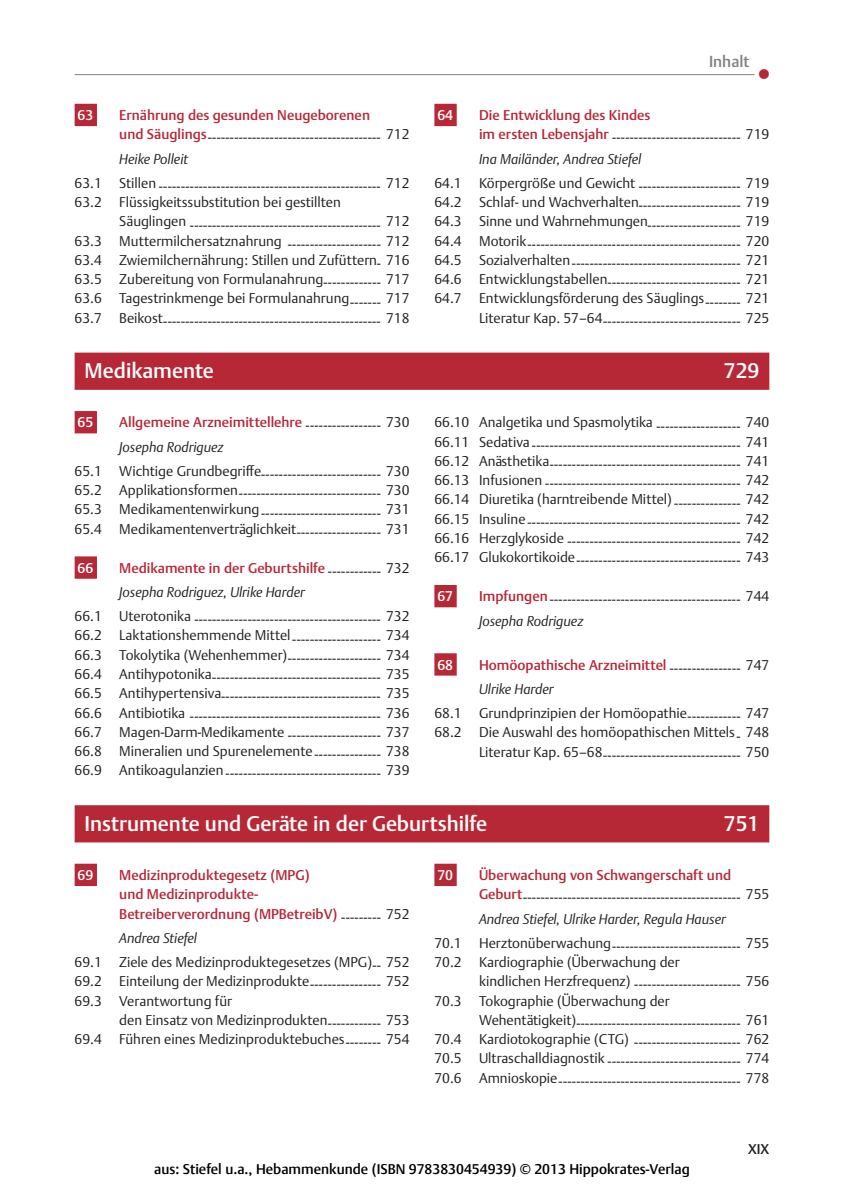
<style>
.page{position:relative;width:844px;height:1191px;background:#fff}
.page>*{position:absolute;margin:0;border:0;box-sizing:border-box;transform-origin:0 0}
.t1{font:500 21px "Thieme Argo 2008";color:#fff}
.t2{font:17.5px "Thieme Gulliver 2008";color:#b72837}
.t3{font:500 15.75px "Thieme Argo 2008";color:#808285}
.t4{font:300 14px/19.2px "Thieme Argo 2008";color:#231f20}
.t5{font:500 14px/21.7px "Thieme Argo 2008";color:#b72837}
.t6{font:italic 300 14px/24.2px "Thieme Argo 2008";color:#231f20}
.t7{font:500 14px "Thieme Argo 2008";color:#000}
.t8{font:500 14px "Thieme Argo 2008";color:#fff}
.t9{font:500 14px "Thieme Argo 2008";color:#231f20}
.s1{font-weight:300;color:#231f20}
.s2{font-weight:300;font-style:italic;color:#231f20}
.s3{font-weight:500;font-style:normal;color:#b72837}
.s4{font-style:normal}
.s5{font-style:italic}
.s6{font-weight:500;color:#b72837}
</style>
<div class="page">
<hr style="left:75px;top:74px;width:679px;height:1px;background:#808285">
<div style="left:75px;top:104px;width:22px;height:22px;background:#b72837"></div>
<div style="left:434px;top:104px;width:23px;height:22px;background:#b72837"></div>
<div style="left:75px;top:352px;width:694px;height:38px;background:#b72837"></div>
<div style="left:75px;top:411px;width:22px;height:22px;background:#b72837"></div>
<div style="left:75px;top:556px;width:22px;height:22px;background:#b72837"></div>
<div style="left:434px;top:585px;width:23px;height:22px;background:#b72837"></div>
<div style="left:434px;top:653px;width:23px;height:22px;background:#b72837"></div>
<div style="left:75px;top:805px;width:694px;height:37px;background:#b72837"></div>
<div style="left:75px;top:863px;width:22px;height:23px;background:#b72837"></div>
<div style="left:434px;top:863px;width:23px;height:23px;background:#b72837"></div>
<p class="t8" style="left:78px;top:107px;width:17px">63</p>
<p class="t5" style="left:119px;top:104px;width:292px">Ernährung des gesunden Neugeborenen<br>und Säuglings<span class="s1">--------------------------------------- </span><sup>712<br></sup><span class="s2">Heike Polleit</span></p>
<p class="t4" style="left:75px;top:178px;width:336px;line-height:16.1px">63.1 Stillen -------------------------------------------------- 712<br>63.2 Flüssigkeitssubstitution bei gestillten</p>
<p class="t4" style="left:75px;top:217px;width:336px;line-height:16.1px;text-align:right">Säuglingen ------------------------------------------- 712<br>63.3 Muttermilchersatznahrung --------------------- 712</p>
<p class="t4" style="left:75px;top:250px;width:336px;text-align:justify">63.4 Zwiemilchernährung: Stillen und Zufüttern- 716<br>63.5 Zubereitung von Formulanahrung------------- 717<br>63.6 Tagestrinkmenge bei Formulanahrung------- 717</p>
<p class="t4" style="left:75px;top:311px;width:336px">63.7 Beikost------------------------------------------------- 718</p>
<p class="t3" style="left:709px;top:52px;width:42px">Inhalt</p>
<p class="t2" style="left:757px;top:62px;width:16px">●</p>
<p class="t8" style="left:437px;top:107px;width:17px">64</p>
<p class="t5" style="left:479px;top:104px;width:292px">Die Entwicklung des Kindes<br>im ersten Lebensjahr <span class="s1">----------------------------- </span><sup>719<br></sup><span class="s2">Ina Mailänder, Andrea Stiefel</span></p>
<p class="t4" style="left:434px;top:173px;width:336px;text-align:justify">64.1 Körpergröße und Gewicht ----------------------- 719<br>64.2 Schlaf- und Wachverhalten----------------------- 719<br>64.3 Sinne und Wahrnehmungen--------------------- 719</p>
<p class="t4" style="left:434px;top:234px;width:336px;text-align:justify">64.4 Motorik------------------------------------------------ 720<br>64.5 Sozialverhalten-------------------------------------- 721<br>64.6 Entwicklungstabellen------------------------------ 721</p>
<p class="t4" style="left:434px;top:287px;width:336px;line-height:22.4px;text-align:right">64.7 Entwicklungsförderung des Säuglings -------- 721<br>Literatur Kap. 57–64------------------------------- 725</p>
<h1 class="t1" style="left:85px;top:359px;width:131px">Medikamente</h1>
<h1 class="t1" style="left:724px;top:359px;width:37px">729</h1>
<p class="t8" style="left:78px;top:414px;width:17px">65</p>
<p class="t5" style="left:119px;top:410px;width:292px;line-height:24.2px">Allgemeine Arzneimittellehre <span class="s1">----------------- 730<br></span><span class="s2">Josepha Rodriguez</span></p>
<p class="t4" style="left:75px;top:460px;width:336px;line-height:22.4px">65.1 Wichtige Grundbegriffe--------------------------- 730<br>65.2 Applikationsformen-------------------------------- 730</p>
<p class="t4" style="left:75px;top:504px;width:336px;line-height:16.1px">65.3 Medikamentenwirkung--------------------------- 731<br>65.4 Medikamentenverträglichkeit------------------- 731</p>
<p class="t8" style="left:78px;top:560px;width:17px">66</p>
<p class="t6" style="left:119px;top:556px;width:292px"><span class="s3">Medikamente in der Geburtshilfe</span> <span class="s4">------------ 732<br></span>Josepha Rodriguez, Ulrike Harder</p>
<p class="t4" style="left:75px;top:611px;width:336px;line-height:16.1px">66.1 Uterotonika ------------------------------------------ 732<br>66.2 Laktationshemmende Mittel-------------------- 734</p>
<p class="t4" style="left:75px;top:643px;width:336px;line-height:22.4px">66.3 Tokolytika (Wehenhemmer)--------------------- 734<br>66.4 Antihypotonika-------------------------------------- 735</p>
<p class="t4" style="left:75px;top:687px;width:336px">66.5 Antihypertensiva------------------------------------ 735<br>66.6 Antibiotika ------------------------------------------- 736</p>
<p class="t4" style="left:75px;top:722px;width:336px">66.7 Magen-Darm-Medikamente --------------------- 737<br>66.8 Mineralien und Spurenelemente --------------- 738</p>
<p class="t4" style="left:75px;top:764px;width:336px">66.9 Antikoagulanzien----------------------------------- 739</p>
<p class="t4" style="left:434px;top:411px;width:336px;line-height:22.4px">66.10 Analgetika und Spasmolytika ------------------- 740<br>66.11 Sedativa----------------------------------------------- 741</p>
<p class="t4" style="left:434px;top:454px;width:336px">66.12 Anästhetika------------------------------------------- 741<br>66.13 Infusionen -------------------------------------------- 742</p>
<p class="t4" style="left:434px;top:488px;width:336px;line-height:22.4px">66.14 Diuretika (harntreibende Mittel) --------------- 742<br>66.15 Insuline------------------------------------------------ 742</p>
<p class="t4" style="left:434px;top:531px;width:336px">66.16 Herzglykoside --------------------------------------- 742<br>66.17 Glukokortikoide------------------------------------- 743</p>
<p class="t8" style="left:437px;top:588px;width:17px">67</p>
<p class="t4" style="left:479px;top:589px;width:292px;line-height:21.2px"><sup>Impfungen</sup>------------------------------------------- 744<br><span class="s5">Josepha Rodriguez</span></p>
<p class="t8" style="left:437px;top:656px;width:17px">68</p>
<p class="t5" style="left:479px;top:652px;width:292px;line-height:24.2px">Homöopathische Arzneimittel <span class="s1">---------------- 747<br></span><span class="s2">Ulrike Harder</span></p>
<p class="t4" style="left:434px;top:703px;width:336px">68.1 Grundprinzipien der Homöopathie------------ 747<br>68.2 Die Auswahl des homöopathischen Mittels - 748</p>
<p class="t4" style="left:479px;top:745px;width:292px">Literatur Kap. 65–68------------------------------- 750</p>
<h1 class="t1" style="left:85px;top:811px;width:404px">Instrumente und Geräte in der Geburtshilfe</h1>
<h1 class="t1" style="left:724px;top:811px;width:37px">751</h1>
<p class="t8" style="left:78px;top:867px;width:17px">69</p>
<p class="t5" style="left:119px;top:865px;width:292px;line-height:19.2px">Medizinproduktegesetz (MPG)<br>und Medizinprodukte-<br>Betreiberverordnung (MPBetreibV) <span class="s1">--------- 752</span></p>
<p class="t6" style="left:119px;top:925px;width:79px">Andrea Stiefel</p>
<p class="t4" style="left:75px;top:952px;width:336px;text-align:justify">69.1 Ziele des Medizinproduktegesetzes (MPG)-- 752<br>69.2 Einteilung der Medizinprodukte---------------- 752<br>69.3 Verantwortung für</p>
<p class="t4" style="left:75px;top:1010px;width:336px;text-align:right">den Einsatz von Medizinprodukten------------ 753<br>69.4 Führen eines Medizinproduktebuches-------- 754</p>
<p class="t8" style="left:437px;top:867px;width:17px">70</p>
<p class="t4" style="left:479px;top:864px;width:292px;line-height:21.7px"><span class="s6">Überwachung von Schwangerschaft und<br></span><sup>Geburt</sup>------------------------------------------------- 755<br><span class="s5">Andrea Stiefel, Ulrike Harder, Regula Hauser</span></p>
<p class="t4" style="left:434px;top:938px;width:336px;line-height:16.1px">70.1 Herztonüberwachung----------------------------- 755<br>70.2 Kardiographie (Überwachung der</p>
<p class="t4" style="left:434px;top:971px;width:336px;text-indent:45px">kindlichen Herzfrequenz) ------------------------ 756<br>70.3 Tokographie (Überwachung der</p>
<p class="t4" style="left:434px;top:1015px;width:336px;line-height:16.1px;text-align:right">Wehentätigkeit)------------------------------------- 761<br>70.4 Kardiotokographie (CTG) ------------------------ 762</p>
<p class="t4" style="left:434px;top:1052px;width:336px">70.5 Ultraschalldiagnostik ------------------------------ 774<br>70.6 Amnioskopie----------------------------------------- 778</p>
<p class="t7" style="left:154px;top:1159px;width:537px">aus: Stiefel u.a., Hebammenkunde (ISBN 9783830454939) © 2013 Hippokrates-Verlag</p>
<p class="t9" style="left:748px;top:1140px;width:23px">XIX</p>
</div>
